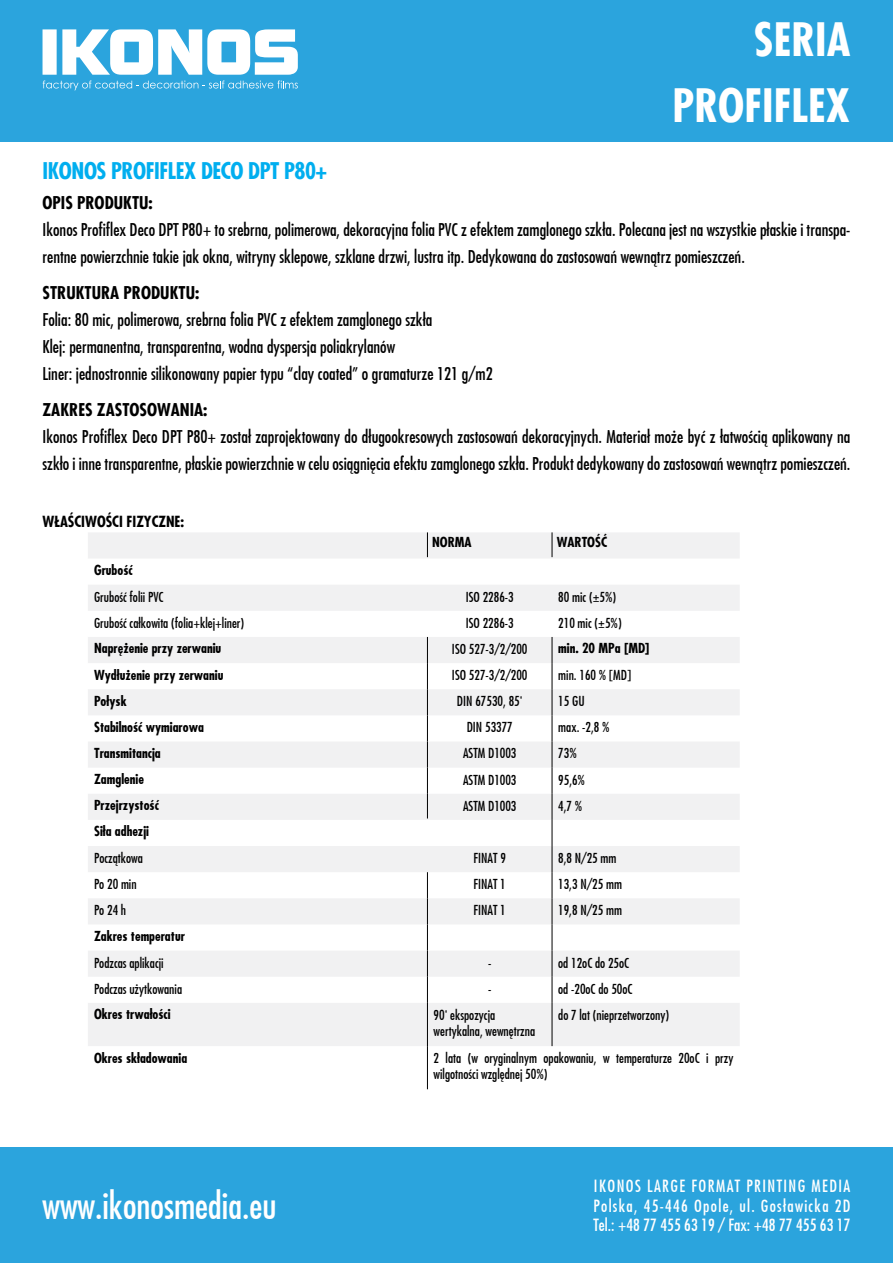
<style>
.page{position:relative;width:893px;height:1263px;background:#fff}
.page>*{position:absolute;margin:0;border:0;box-sizing:border-box;transform-origin:0 0}
.t1{font:700 45px/66px "Fujiyama";color:#fff;text-align:right}
.t2{font:36px "Fujiyama";color:#fff}
.t3{font:700 22.5px "Fujiyama";letter-spacing:-.02em;color:#00aeef}
.t4{font:17.25px/27px "Fujiyama";color:#000}
.t5{font:700 17.25px "Fujiyama";color:#000}
.t6{font:16.5px/19.8px "Fujiyama";letter-spacing:.08em;color:#fff;text-align:justify}
.t7{font:700 15px "Fujiyama";color:#000}
.t8{font:13.5px/16.2px "Fujiyama";color:#000}
.t9{font:700 13.5px "Fujiyama";color:#000}
</style>
<div class="page">
<div style="left:0;top:1147px;width:893px;height:116px;background:#2ba4dd"></div>
<svg style="left:88px;top:532px;width:652px;height:514px;fill:#f1f1f2"></svg>
<svg style="left:427px;top:637px;width:1px;height:181px"></svg>
<svg style="left:427px;top:872px;width:1px;height:131px"></svg>
<svg style="left:552px;top:637px;width:1px;height:366px"></svg>
<hr style="left:427px;top:1003px;width:1px;height:43px;background:#000">
<hr style="left:552px;top:1003px;width:1px;height:43px;background:#000">
<hr style="left:427px;top:1046px;width:1px;height:43px;background:#000">
<svg style="left:552px;top:532px;width:1px;height:25px"></svg>
<svg style="left:427px;top:532px;width:1px;height:25px"></svg>
<div style="left:0;top:0;width:893px;height:141px;background:#2ba4dd"></div>
<svg style="left:43px;top:29px;width:255px;height:62px"></svg>
<h3 class="t3" style="left:43px;top:156px;width:286px">IKONOS PROFIFLEX DECO DPT P80+</h3>
<h1 class="t1" style="left:672px;top:6px;width:179px">PROFIFLEX<br>SERIA</h1>
<h1 class="t1" style="left:672px;top:6px;width:179px">SERIA<br>PROFIFLEX</h1>
<p class="t5" style="left:43px;top:191px;width:112px">OPIS PRODUKTU:</p>
<p class="t4" style="left:43px;top:215px;width:809px">Ikonos Profiflex Deco DPT P80+ to srebrna, polimerowa, dekoracyjna folia PVC z efektem zamglonego szkła. Polecana jest na wszystkie płaskie i transpa&shy;rentne powierzchnie takie jak okna, witryny sklepowe, szklane drzwi, lustra itp. Dedykowana do zastosowań wewnątrz pomieszczeń.</p>
<p class="t5" style="left:43px;top:281px;width:158px">STRUKTURA PRODUKTU:</p>
<p class="t4" style="left:43px;top:305px;width:452px">Folia: 80 mic, polimerowa, srebrna folia PVC z efektem zamglonego szkła<br>Klej: permanentna, transparentna, wodna dyspersja poliakrylanów<br>Liner: jednostronnie silikonowany papier typu “clay coated” o gramaturze 121 g/m2</p>
<p class="t5" style="left:43px;top:398px;width:166px">ZAKRES ZASTOSOWANIA:</p>
<p class="t4" style="left:43px;top:422px;width:809px">Ikonos Profiflex Deco DPT P80+ został zaprojektowany do długookresowych zastosowań dekoracyjnych. Materiał może być z łatwością aplikowany na szkło i inne transparentne, płaskie powierzchnie w celu osiągnięcia efektu zamglonego szkła. Produkt dedykowany do zastosowań wewnątrz pomieszczeń.</p>
<p class="t7" style="left:43px;top:512px;width:143px">WŁAŚCIWOŚCI FIZYCZNE:</p>
<p class="t9" style="left:432px;top:533px;width:41px">NORMA</p>
<p class="t9" style="left:557px;top:533px;width:52px">WARTOŚĆ</p>
<p class="t9" style="left:94px;top:561px;width:40px">Grubość</p>
<p class="t8" style="left:94px;top:588px;width:71px">Grubość folii PVC</p>
<p class="t8" style="left:466px;top:588px;width:49px">ISO 2286-3</p>
<p class="t8" style="left:558px;top:588px;width:59px">80 mic (±5%)</p>
<p class="t8" style="left:94px;top:614px;width:152px">Grubość całkowita (folia+klej+liner)</p>
<p class="t8" style="left:466px;top:614px;width:49px">ISO 2286-3</p>
<p class="t8" style="left:558px;top:614px;width:65px">210 mic (±5%)</p>
<p class="t9" style="left:94px;top:640px;width:129px">Naprężenie przy zerwaniu</p>
<p class="t8" style="left:452px;top:640px;width:77px">ISO 527-3/2/200</p>
<p class="t9" style="left:558px;top:640px;width:93px">min. 20 MPa [MD]</p>
<p class="t9" style="left:94px;top:666px;width:131px">Wydłużenie przy zerwaniu</p>
<p class="t8" style="left:452px;top:666px;width:77px">ISO 527-3/2/200</p>
<p class="t8" style="left:558px;top:666px;width:74px">min. 160 % [MD]</p>
<p class="t9" style="left:94px;top:692px;width:34px">Połysk</p>
<p class="t8" style="left:457px;top:692px;width:67px">DIN 67530, 85°</p>
<p class="t8" style="left:558px;top:692px;width:28px">15 GU</p>
<p class="t9" style="left:94px;top:718px;width:111px">Stabilność wymiarowa</p>
<p class="t8" style="left:467px;top:719px;width:48px">DIN 53377</p>
<p class="t8" style="left:558px;top:719px;width:53px">max. -2,8 %</p>
<p class="t9" style="left:94px;top:744px;width:68px">Transmitancja</p>
<p class="t8" style="left:463px;top:745px;width:55px">ASTM D1003</p>
<p class="t8" style="left:558px;top:745px;width:20px">73%</p>
<p class="t9" style="left:94px;top:770px;width:51px">Zamglenie</p>
<p class="t8" style="left:463px;top:771px;width:55px">ASTM D1003</p>
<p class="t8" style="left:558px;top:771px;width:28px">95,6%</p>
<p class="t9" style="left:94px;top:796px;width:66px">Przejrzystość</p>
<p class="t8" style="left:463px;top:797px;width:55px">ASTM D1003</p>
<p class="t8" style="left:558px;top:797px;width:26px">4,7 %</p>
<p class="t9" style="left:94px;top:822px;width:56px">Siła adhezji</p>
<p class="t8" style="left:94px;top:849px;width:50px">Początkowa</p>
<p class="t8" style="left:474px;top:849px;width:34px">FINAT 9</p>
<p class="t8" style="left:558px;top:849px;width:60px">8,8 N/25 mm</p>
<p class="t8" style="left:94px;top:875px;width:44px">Po 20 min</p>
<p class="t8" style="left:474px;top:875px;width:34px">FINAT 1</p>
<p class="t8" style="left:558px;top:875px;width:65px">13,3 N/25 mm</p>
<p class="t8" style="left:94px;top:902px;width:34px">Po 24 h</p>
<p class="t8" style="left:474px;top:902px;width:34px">FINAT 1</p>
<p class="t8" style="left:558px;top:902px;width:65px">19,8 N/25 mm</p>
<p class="t9" style="left:94px;top:927px;width:92px">Zakres temperatur</p>
<p class="t8" style="left:94px;top:954px;width:71px">Podzcas aplikacji</p>
<p class="t8" style="left:488px;top:954px;width:5px">-</p>
<p class="t8" style="left:558px;top:954px;width:72px">od 12oC do 25oC</p>
<p class="t8" style="left:94px;top:980px;width:90px">Podczas użytkowania</p>
<p class="t8" style="left:488px;top:980px;width:5px">-</p>
<p class="t8" style="left:558px;top:980px;width:76px">od -20oC do 50oC</p>
<p class="t9" style="left:94px;top:1005px;width:78px">Okres trwałości</p>
<p class="t8" style="left:434px;top:1006px;width:103px">90° ekspozycja wertykalna, wewnętrzna</p>
<p class="t8" style="left:558px;top:1006px;width:112px">do 7 lat (nieprzetworzony)</p>
<p class="t9" style="left:94px;top:1049px;width:95px">Okres składowania</p>
<p class="t8" style="left:434px;top:1049px;width:301px">2 lata (w oryginalnym opakowaniu, w temperaturze 20oC i przy wilgotności względnej 50%)</p>
<h2 class="t2" style="left:43px;top:1182px;width:236px">www.ikonosmedia.eu</h2>
<p class="t6" style="left:593px;top:1175px;width:259px">IKONOS LARGE FORMAT PRINTING MEDIA Polska, 45-446 Opole, ul. Gosławicka 2D Tel.: +48 77 455 63 19 / Fax: +48 77 455 63 17</p>
</div>
